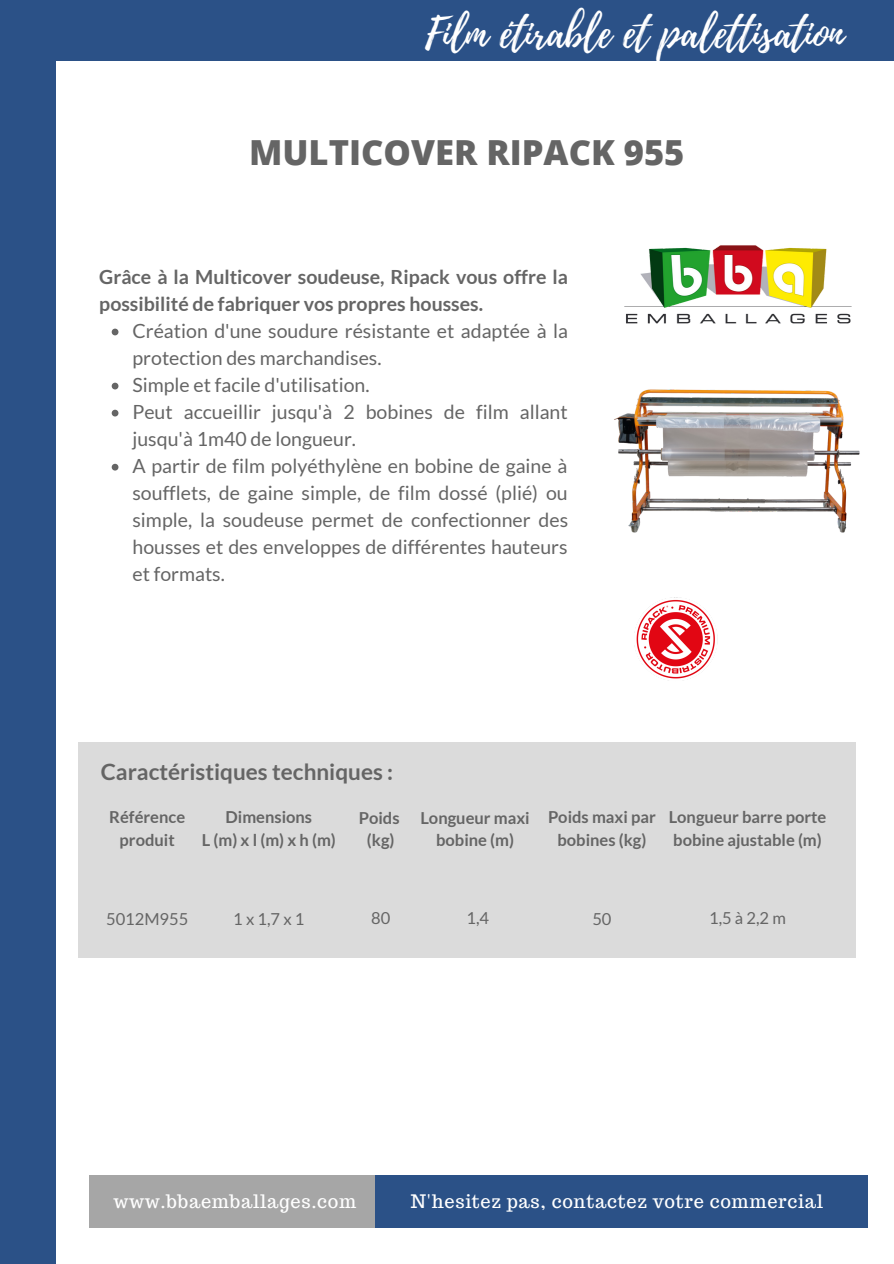
<style>
.page{position:relative;width:894px;height:1264px;background:#fff}
.page>*{position:absolute;margin:0;border:0;box-sizing:border-box;transform-origin:0 0}
.t1{font:41.7px "Playlist Script";color:#fff}
.t2{font:800 34.5px "Open Sans";color:#656565}
.t3{font:700 22.5px "Lato";color:#656565}
.t4{font:19.5px/27px "Lato";color:#656565}
.t5{font:700 19.5px/27px "Lato";color:#656565}
.t6{font:18.15px "Trocchi";letter-spacing:.04em;color:#fff}
.t7{font:700 16.5px/22.5px "Lato";color:#656565;text-align:center}
.t8{font:16.5px "Lato";color:#656565}
</style>
<div class="page">
<div style="left:0;top:0;width:56px;height:1263px;background:#2b5187"></div>
<div style="left:374px;top:1175px;width:493px;height:52px;background:#2b5187"></div>
<div style="left:89px;top:1175px;width:285px;height:52px;background:#a6a6a6"></div>
<div style="left:0;top:0;width:893px;height:60px;background:#2b5187"></div>
<img style="left:624px;top:245px;width:228px;height:79px">
<div style="left:78px;top:742px;width:777px;height:215px;background:#dbdbdb"></div>
<img style="left:634px;top:597px;width:84px;height:84px">
<img style="left:614px;top:389px;width:246px;height:144px">
<svg style="left:112px;top:328px;width:6px;height:7px"></svg>
<svg style="left:112px;top:383px;width:6px;height:6px"></svg>
<svg style="left:112px;top:410px;width:6px;height:6px"></svg>
<svg style="left:112px;top:464px;width:6px;height:6px"></svg>
<p class="t1" style="left:425px;top:3px;width:420px">Film étirable et palettisation</p>
<p class="t2" style="left:249px;top:129px;width:437px">MULTICOVER RIPACK 955</p>
<p class="t5" style="left:99px;top:262px;width:470px">Grâce à la Multicover soudeuse, Ripack vous offre la possibilité de fabriquer vos propres housses.</p>
<p class="t4" style="left:132px;top:316px;width:437px">Création d'une soudure résistante et adaptée à la protection des marchandises.</p>
<p class="t4" style="left:132px;top:370px;width:238px">Simple et facile d'utilisation.</p>
<p class="t4" style="left:132px;top:397px;width:436px">Peut accueillir jusqu'à 2 bobines de film allant jusqu'à 1m40 de longueur.</p>
<p class="t4" style="left:132px;top:452px;width:437px;text-align:justify">A partir de film polyéthylène en bobine de gaine à soufflets, de gaine simple, de film dossé (plié) ou simple, la soudeuse permet de confectionner des housses et des enveloppes de différentes hauteurs et formats.</p>
<p class="t3" style="left:101px;top:757px;width:294px">Caractéristiques techniques :</p>
<p class="t7" style="left:109px;top:805px;width:77px">Référence</p>
<p class="t7" style="left:120px;top:828px;width:57px">produit</p>
<p class="t7" style="left:225px;top:805px;width:88px">Dimensions</p>
<p class="t7" style="left:202px;top:828px;width:135px">L(m)xl(m)xh(m)</p>
<p class="t7" style="left:358px;top:806px;width:42px">Poids</p>
<p class="t7" style="left:367px;top:828px;width:29px">(kg)</p>
<p class="t7" style="left:420px;top:806px;width:111px">Longueur maxi bobine (m)</p>
<p class="t7" style="left:548px;top:805px;width:109px">Poids maxi par bobines (kg)</p>
<p class="t7" style="left:668px;top:805px;width:159px;text-align:left">Longueur barre porte bobine ajustable (m)</p>
<p class="t8" style="left:106px;top:908px;width:84px">5012M955</p>
<p class="t8" style="left:233px;top:908px;width:73px">1x1,7x1</p>
<p class="t8" style="left:371px;top:908px;width:21px">80</p>
<p class="t8" style="left:466px;top:908px;width:24px">1,4</p>
<p class="t8" style="left:592px;top:908px;width:21px">50</p>
<p class="t8" style="left:709px;top:908px;width:78px">1,5 à 2,2 m</p>
<p class="t6" style="left:113px;top:1189px;width:244px">www.bbaemballages.com</p>
<p class="t6" style="left:411px;top:1189px;width:413px">N'hesitez pas, contactez votre commercial</p>
</div>
